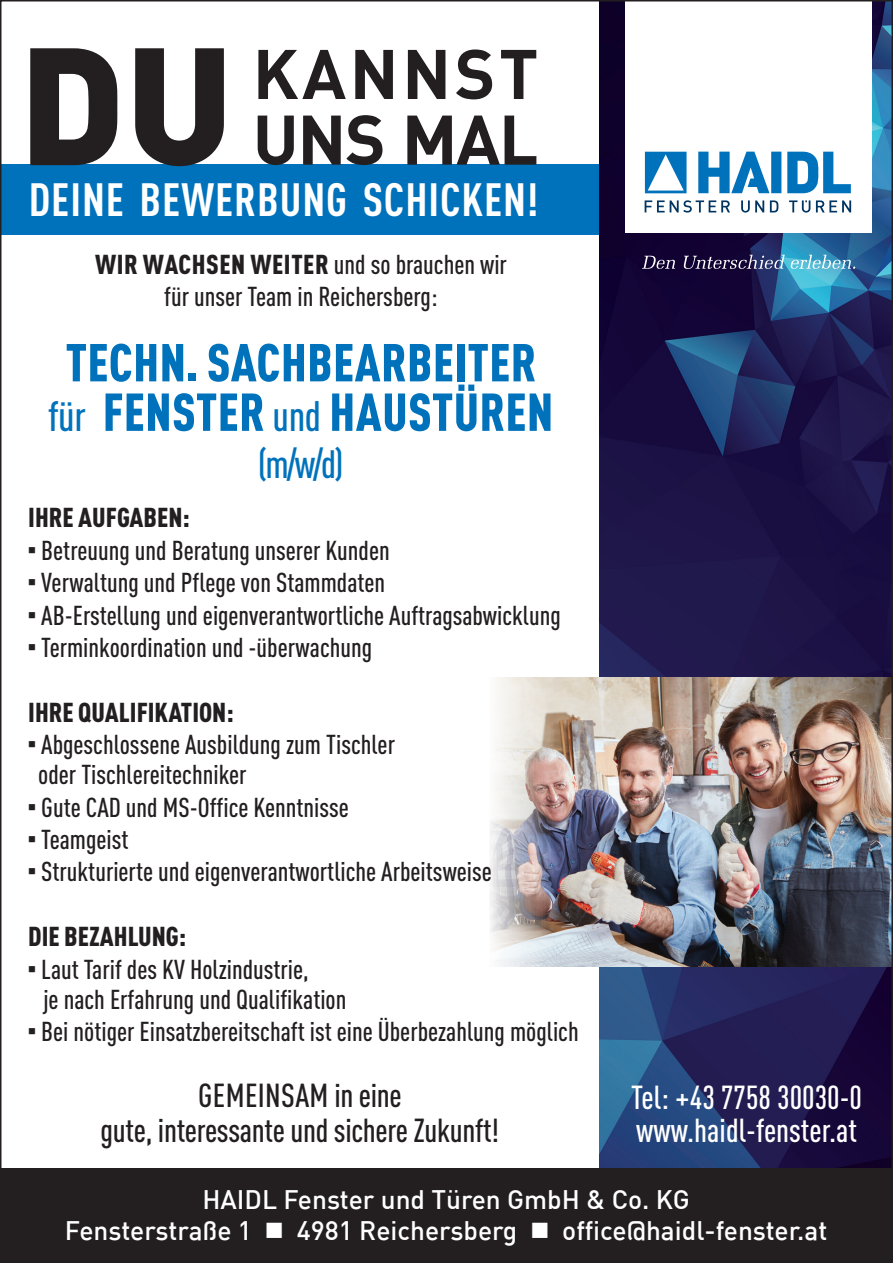
<style>
.page{position:relative;width:893px;height:1263px;background:#fff}
.page>*{position:absolute;margin:0;border:0;box-sizing:border-box;transform-origin:0 0}
.t1{font:900 164.25px "DIN";color:#231f20}
.t2{font:700 69px/65.7px "DIN";letter-spacing:.05em;color:#231f20}
.t3{font:900 condensed 52.5px/49.5px "DIN Pro";letter-spacing:.01em;color:#0072bc;text-align:center;scale:.96 1}
.t4{font:700 condensed 45.9px "DIN Pro";letter-spacing:.02em;color:#fff}
.t5{font:500 condensed 39px "DIN Pro";color:#0072bc}
.t6{font:500 condensed 32.85px/34.5px "DIN Pro";letter-spacing:-.01em;color:#231f20;text-align:center}
.t7{font:500 condensed 32.85px/32.8px "DIN Pro";color:#fff}
.t8{font:500 condensed 27px/30px "DIN Pro";color:#231f20}
.t9{font:900 condensed 27px "DIN Pro";color:#231f20}
.t10{font:500 26.25px/31.5px "DIN";color:#fff;text-align:center}
.s1{font-weight:900}
.s2{font-weight:500;font-size:42px}
</style>
<div class="page">
<div style="left:0;top:164px;width:695px;height:70px;background:#0072bc"></div>
<img style="left:600px;top:3px;width:290px;height:1165px">
<img style="left:490px;top:678px;width:400px;height:288px">
<div style="left:0;top:1168px;width:892px;height:95px;background:#231f20"></div>
<div style="left:625px;top:0;width:246px;height:232px;background:#fff"></div>
<svg style="left:645px;top:152px;width:206px;height:41px"></svg>
<svg style="left:645px;top:200px;width:206px;height:13px"></svg>
<svg style="left:642px;top:255px;width:213px;height:14px;background:#52678b"></svg>
<h1 class="t1" style="left:18px;top:-4px;width:217px">DU</h1>
<h2 class="t2" style="left:253px;top:38px;width:287px">KANNST<br>UNS MAL</h2>
<h3 class="t4" style="left:29px;top:165px;width:511px">DEINE BEWERBUNG SCHICKEN!</h3>
<p class="t8" style="left:95px;top:246px;width:413px;line-height:32.4px;text-align:center"><span class="s1">WIR WACHSEN WEITER</span> und so brauchen wir für unser Team in Reichersberg:</p>
<h3 class="t3" style="left:48px;top:333px;width:528px">TECHN. SACHBEARBEITER <span class="s2">für</span> FENSTER <span class="s2">und</span> HAUSTÜREN</h3>
<h3 class="t5" style="left:258px;top:435px;width:87px">(m/w/d)</h3>
<p class="t9" style="left:28px;top:497px;width:12px">IHRE</p>
<p class="t9" style="left:78px;top:497px;width:66px">AU FGABEN</p>
<p class="t9" style="left:183px;top:497px;width:9px">:</p>
<p class="t8" style="left:28px;top:533px;width:363px">■ Betreuung und Beratung unserer Kunden</p>
<p class="t8" style="left:28px;top:565px;width:358px">■ Verwaltung und Pflege von Stammdaten</p>
<p class="t8" style="left:28px;top:598px;width:534px">■ AB-Erstellung und eigenverantwortliche Auftragsabwicklung</p>
<p class="t8" style="left:28px;top:630px;width:345px">■ Terminkoordination und -überwachung</p>
<p class="t9" style="left:28px;top:691px;width:12px">IHRE</p>
<p class="t9" style="left:78px;top:691px;width:157px">QUALIFIKATION:</p>
<p class="t8" style="left:38px;top:727px;width:358px;text-indent:-10px">■ Abgeschlossene Ausbildung zum Tischler oder Tischlereitechniker</p>
<p class="t8" style="left:28px;top:790px;width:322px">■ Gute CAD und MS-Office Kenntnisse</p>
<p class="t8" style="left:28px;top:822px;width:102px">■ Teamgeist</p>
<p class="t8" style="left:28px;top:854px;width:465px">■ Strukturierte und eigenverantwortliche Arbeitsweise</p>
<p class="t9" style="left:28px;top:916px;width:159px">DIE BEZAHLUNG:</p>
<p class="t8" style="left:43px;top:952px;width:305px;text-indent:-15px">■ Laut Tarif des KV Holzindustrie,<br>je nach Erfahrung und Qualifikation</p>
<p class="t8" style="left:28px;top:1014px;width:552px">■ Bei nötiger Einsatzbereitschaft ist eine Überbezahlung möglich</p>
<p class="t6" style="left:101px;top:1075px;width:400px">Gemeinsam in eine<br>gute, interessante und sichere Zukunft!</p>
<p class="t7" style="left:631px;top:1078px;width:232px">Tel: +43 7758 30030-0 www.haidl-fenster.at</p>
<p class="t10" style="left:65px;top:1183px;width:764px">HAIDL Fenster und Türen GmbH &amp; Co. KG<br>Fensterstraße 1 ■ 4981 Reichersberg ■ office@haidl-fenster.at</p>
</div>
